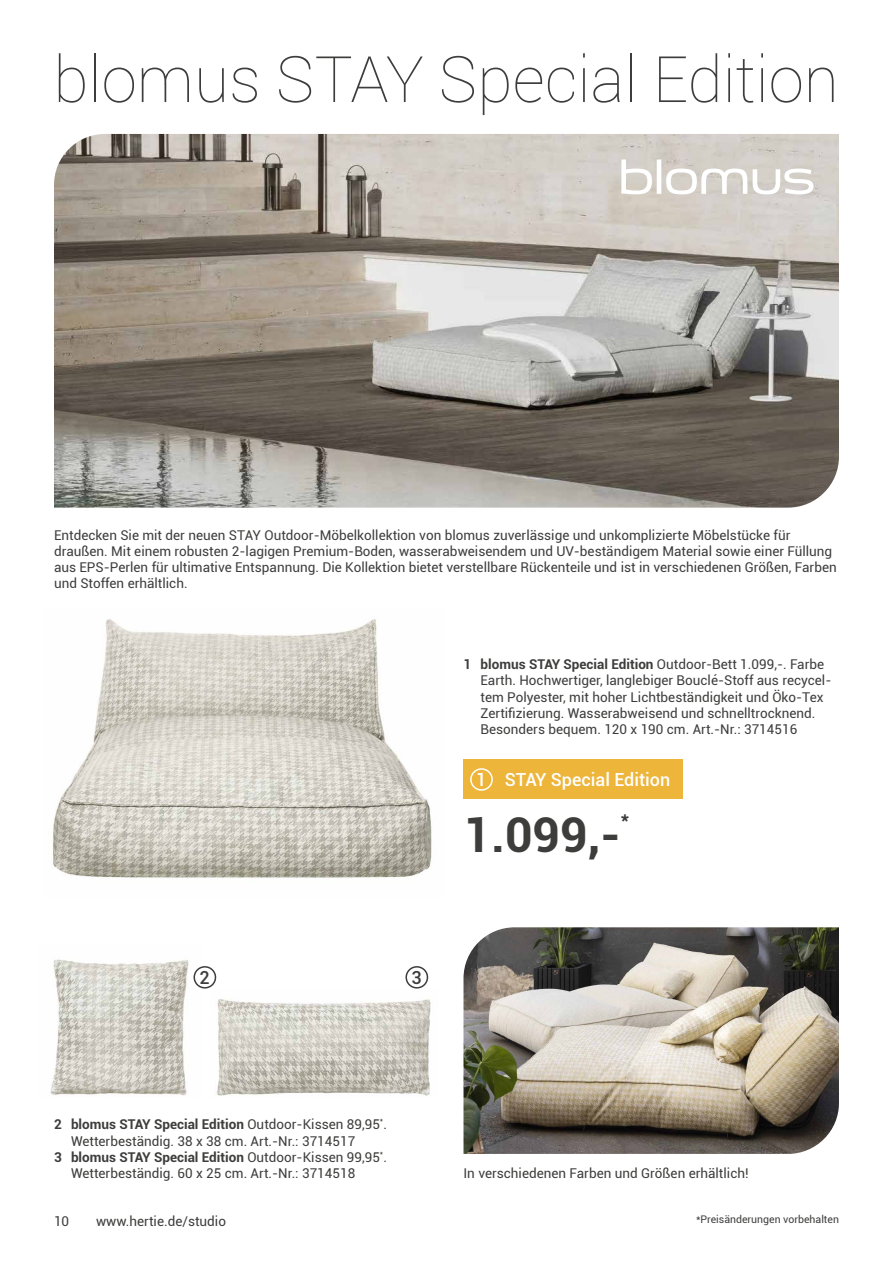
<style>
.page{position:relative;width:893px;height:1263px;background:#fff}
.page>*{position:absolute;margin:0;border:0;box-sizing:border-box;transform-origin:0 0}
.t1{font:100 64.05px "Roboto";color:#3d3d3c}
.t2{font:700 48px "Roboto";color:#3d3d3c}
.t3{font:700 20.1px "Roboto";color:#3d3d3c}
.t4{font:500 18px "Roboto";color:#fff}
.t5{font:500 18px "Roboto";color:#3d3d3c}
.t6{font:13.5px/16.2px "Roboto";color:#3d3d3c}
.t7{font:700 13.5px "Roboto";color:#3d3d3c}
.t8{font:10.5px "Roboto";color:#3d3d3c}
.s1{font-weight:700}
.s2{font-weight:400}
</style>
<div class="page">
<img style="left:50px;top:959px;width:151px;height:137px">
<img style="left:215px;top:999px;width:216px;height:97px">
<div style="left:194px;top:966px;width:22px;height:22px;border:2px solid #3d3d3c;border-radius:50%"></div>
<div style="left:405px;top:966px;width:23px;height:22px;border:2px solid #3d3d3c;border-radius:50%"></div>
<img style="left:54px;top:134px;width:785px;height:374px">
<img style="left:52px;top:619px;width:380px;height:259px">
<img style="left:463px;top:927px;width:376px;height:227px">
<div style="left:463px;top:759px;width:220px;height:40px;background:#edb53a"></div>
<div style="left:470px;top:768px;width:23px;height:23px;border:2px solid #fff;border-radius:50%"></div>
<svg style="left:621px;top:159px;width:192px;height:35px"></svg>
<h1 class="t1" style="left:53px;top:35px;width:787px">blomus STAY Special Edition</h1>
<p class="t6" style="left:54px;top:526px;width:784px">Entdecken Sie mit der neuen STAY Outdoor-Möbelkollektion von blomus zuverlässige und unkomplizierte Möbelstücke für draußen. Mit einem robusten 2-lagigen Premium-Boden, wasserabweisendem und UV-beständigem Material sowie einer Füllung aus EPS-Perlen für ultimative Entspannung. Die Kollektion bietet verstellbare Rückenteile und ist in verschiedenen Größen, Farben und Stoffen erhältlich.</p>
<p class="t6" style="left:480px;top:656px;width:352px;text-indent:-17px"><span class="s1">1 blomus STAY Special Edition</span> Outdoor-Bett 1.099,-. Farbe Earth. Hochwertiger, langlebiger Bouclé-Stoff aus recycel&shy;tem Polyester, mit hoher Lichtbeständigkeit und Öko-Tex Zertifizierung. Wasserabweisend und schnelltrocknend.<br>Besonders bequem. 120 x 190 cm. Art.-Nr.: 3714516</p>
<h3 class="t4" style="left:476px;top:767px;width:195px">1 STAY Special Edition</h3>
<h3 class="t5" style="left:200px;top:965px;width:12px">2</h3>
<h3 class="t5" style="left:411px;top:965px;width:12px">3</h3>
<h2 class="t2" style="left:463px;top:801px;width:159px">1.099,-</h2>
<h3 class="t3" style="left:621px;top:804px;width:10px">*</h3>
<p class="t7" style="left:54px;top:1115px;width:334px">2 blomus STAY Special Edition <span class="s2">Outdoor-Kissen 89,95</span><sup>*</sup><span class="s2">.</span></p>
<p class="t6" style="left:71px;top:1132px;width:286px">Wetterbeständig. 38 x 38 cm. Art.-Nr.: 3714517</p>
<p class="t7" style="left:54px;top:1147px;width:334px">3 blomus STAY Special Edition <span class="s2">Outdoor-Kissen 99,95</span><sup>*</sup><span class="s2">.</span></p>
<p class="t6" style="left:71px;top:1164px;width:286px">Wetterbeständig. 60 x 25 cm. Art.-Nr.: 3714518</p>
<p class="t6" style="left:54px;top:1212px;width:17px">10</p>
<p class="t6" style="left:96px;top:1212px;width:131px">www.hertie.de/studio</p>
<p class="t6" style="left:463px;top:1164px;width:287px">In verschiedenen Farben und Größen erhältlich!</p>
<p class="t8" style="left:696px;top:1212px;width:144px">*Preisänderungen vorbehalten</p>
</div>
